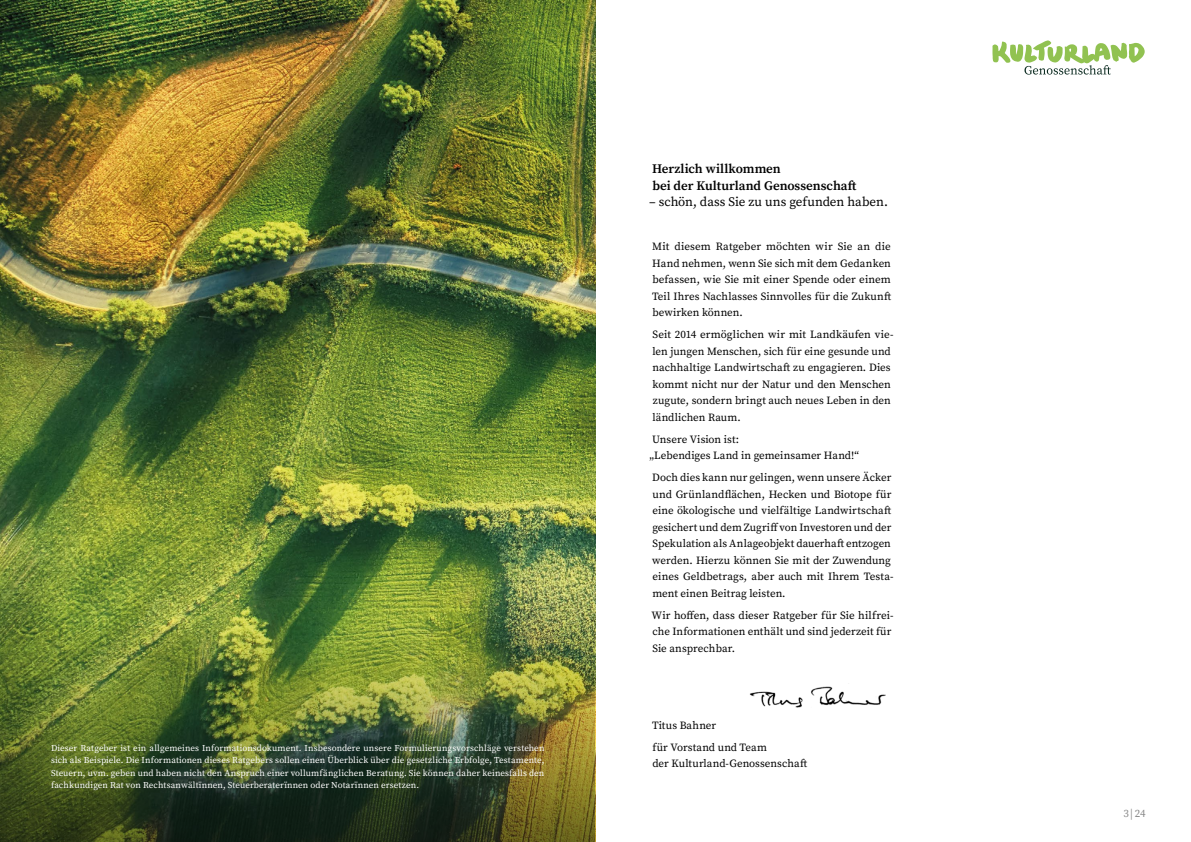
<style>
.page{position:relative;width:1191px;height:842px;background:#fff}
.page>*{position:absolute;margin:0;border:0;box-sizing:border-box;transform-origin:0 0}
.t1{font:600 13px/16.5px "Source Serif Pro";color:#000}
.t2{font:13px "Source Serif Pro";color:#000}
.t3{font:11px/16.5px "Source Serif Pro";color:#000}
.t4{font:11px "Source Serif Pro";color:#878787}
.t5{font:9px/12.5px "Source Serif Pro";letter-spacing:.01em;color:#fff;text-align:justify}
</style>
<div class="page">
<svg style="left:992px;top:40px;width:152px;height:35px"></svg>
<img style="left:0;top:0;width:595px;height:842px">
<img style="left:0;top:617px;width:594px;height:225px">
<img style="left:749px;top:686px;width:137px;height:22px">
<p class="t5" style="left:51px;top:741px;width:495px">Dieser Ratgeber ist ein allgemeines Informationsdokument. Insbesondere unsere Formulierungsvorschläge verstehen sich als Beispiele. Die Informationen dieses Ratgebers sollen einen Überblick über die gesetzliche Erbfolge, Testamente, Steuern, uvm. geben und haben nicht den Anspruch einer vollumfänglichen Beratung. Sie können daher keinesfalls den fachkundigen Rat von Rechtsanwältïnnen, Steuerberaterïnnen oder Notarïnnen ersetzen.</p>
<p class="t1" style="left:652px;top:160px;width:206px">Herzlich willkommen<br>bei der Kulturland Genossenschaft</p>
<p class="t2" style="left:649px;top:193px;width:240px">– schön, dass Sie zu uns gefunden haben.</p>
<p class="t3" style="left:652px;top:238px;width:240px;text-align:justify">Mit diesem Ratgeber möchten wir Sie an die Hand nehmen, wenn Sie sich mit dem Gedanken befassen, wie Sie mit einer Spende oder einem Teil Ihres Nachlasses Sinnvolles für die Zukunft bewirken können.</p>
<p class="t3" style="left:652px;top:326px;width:242px">Seit 2014 ermöglichen wir mit Landkäufen vie&shy;len jungen Menschen, sich für eine gesunde und nachhaltige Landwirtschaft zu engagieren. Dies kommt nicht nur der Natur und den Menschen zugute, sondern bringt auch neues Leben in den ländlichen Raum.</p>
<p class="t3" style="left:649px;top:431px;width:211px">Unsere Vision ist:<br>„Lebendiges Land in gemeinsamer Hand!“</p>
<p class="t3" style="left:652px;top:469px;width:243px">Doch dies kann nur gelingen, wenn unsere Äcker und Grünlandflächen, Hecken und Biotope für eine ökologische und vielfältige Landwirtschaft gesichert und dem Zugriff von Investoren und der Spekulation als Anlageobjekt dauerhaft entzogen werden. Hierzu können Sie mit der Zuwendung eines Geldbetrags, aber auch mit Ihrem Testa&shy;ment einen Beitrag leisten.</p>
<p class="t3" style="left:651px;top:607px;width:243px">Wir hoffen, dass dieser Ratgeber für Sie hilfrei&shy;che Informationen enthält und sind jederzeit für<br>Sie ansprechbar.</p>
<p class="t3" style="left:652px;top:714px;width:116px;line-height:22px">Titus Bahner<br>für Vorstand und Team</p>
<p class="t3" style="left:652px;top:755px;width:156px">der Kulturland-Genossenschaft</p>
<p class="t4" style="left:1123px;top:806px;width:24px">3|24</p>
</div>
